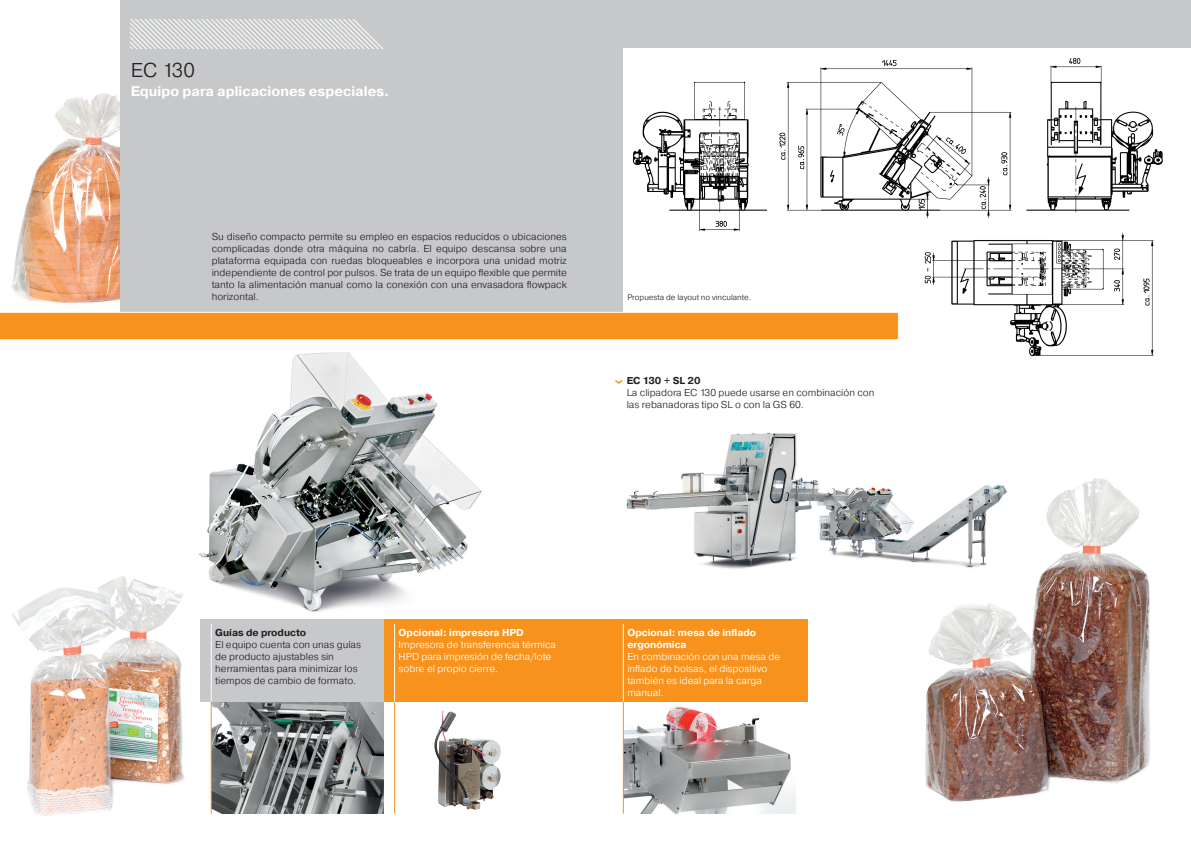
<style>
.page{position:relative;width:1191px;height:842px;background:#fff}
.page>*{position:absolute;margin:0;border:0;box-sizing:border-box;transform-origin:0 0}
.t1{font:300 20px "Pragmatica";color:#231f20}
.t2{font:700 14px "Pragmatica";color:#fff}
.t3{font:300 10px/12px "Pragmatica";color:#231f20}
.t4{font:300 10px/12px "Pragmatica";color:#fff}
.t5{font:700 10px/12px "Pragmatica";color:#fff}
.t6{font:700 10px "Pragmatica";color:#231f20}
.t7{font:300 8px "Pragmatica";color:#231f20}
</style>
<div class="page">
<img style="left:11px;top:93px;width:109px;height:212px">
<img style="left:12px;top:576px;width:173px;height:240px">
<img style="left:624px;top:706px;width:172px;height:107px">
<img style="left:198px;top:352px;width:284px;height:260px">
<img style="left:626px;top:432px;width:283px;height:137px">
<img style="left:212px;top:702px;width:172px;height:112px">
<div style="left:595px;top:0;width:596px;height:334px;background:#c7c8ca"></div>
<div style="left:384px;top:619px;width:423px;height:83px;background:#f7931d"></div>
<div style="left:200px;top:619px;width:184px;height:83px;background:#c7c8ca"></div>
<div style="left:120px;top:0;width:475px;height:335px;background:#c7c8ca"></div>
<hr style="left:211px;top:624px;width:1px;height:78px;background:#fff">
<hr style="left:211px;top:702px;width:1px;height:112px;background:#f7931d">
<hr style="left:394px;top:624px;width:1px;height:78px;background:#fff">
<hr style="left:394px;top:702px;width:1px;height:112px;background:#f7931d">
<svg style="left:130px;top:20px;width:253px;height:28px"></svg>
<div style="left:624px;top:48px;width:567px;height:295px;background:#fff"></div>
<svg style="left:0;top:312px;width:899px;height:28px;background:#f7992a"></svg>
<img style="left:632px;top:58px;width:531px;height:173px">
<img style="left:910px;top:225px;width:253px;height:131px">
<svg style="left:615px;top:379px;width:7px;height:5px"></svg>
<img style="left:434px;top:710px;width:67px;height:100px">
<img style="left:909px;top:478px;width:241px;height:324px">
<hr style="left:623px;top:624px;width:1px;height:78px;background:#fff">
<hr style="left:623px;top:702px;width:1px;height:111px;background:#f7931d">
<h1 class="t1" style="left:131px;top:58px;width:66px">EC 130</h1>
<h2 class="t2" style="left:131px;top:82px;width:260px">Equipo para aplicaciones especiales.</h2>
<p class="t3" style="left:212px;top:230px;width:357px;text-align:justify">Su diseño compacto permite su empleo en espacios reducidos o ubicaciones complicadas donde otra máquina no cabría. El equipo descansa sobre una plataforma equipada con ruedas bloqueables e incorpora una unidad motriz independiente de control por pulsos. Se trata de un equipo flexible que permite tanto la alimentación manual como la conexión con una envasadora flowpack horizontal.</p>
<p class="t7" style="left:627px;top:292px;width:125px">Propuesta de layout no vinculante.</p>
<p class="t6" style="left:626px;top:374px;width:75px">EC 130 + SL 20</p>
<p class="t3" style="left:626px;top:386px;width:249px">La clipadora EC 130 puede usarse en combinación con las rebanadoras tipo SL o con la GS 60.</p>
<p class="t6" style="left:215px;top:626px;width:93px">Guías de producto</p>
<p class="t3" style="left:215px;top:638px;width:147px">El equipo cuenta con unas guías de producto ajustables sin herramientas para minimizar los tiempos de cambio de formato.</p>
<p class="t5" style="left:399px;top:627px;width:127px">Opcional: impresora HPD</p>
<p class="t4" style="left:399px;top:638px;width:159px">Impresora de transferencia térmica<br>HPD para impresión de fecha/lote sobre el propio cierre.</p>
<p class="t5" style="left:627px;top:627px;width:130px">Opcional: mesa de inflado ergonómica</p>
<p class="t4" style="left:627px;top:650px;width:154px">En combinación con una mesa de inflado de bolsas, el dispositivo también es ideal para la carga manual.</p>
</div>
